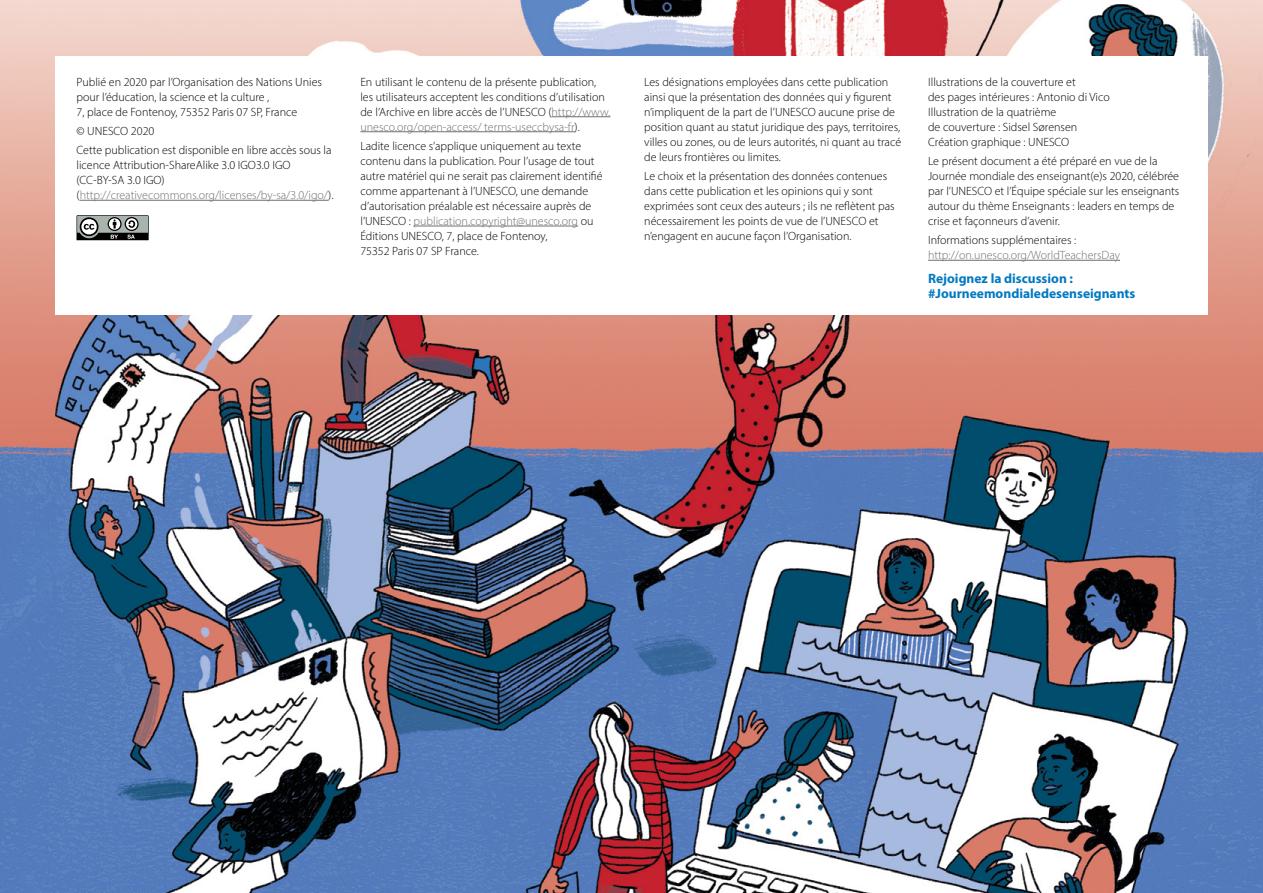
<style>
.page{position:relative;width:1263px;height:893px;background:#fff}
.page>*{position:absolute;margin:0;border:0;box-sizing:border-box;transform-origin:0 0}
.t1{font:700 13.5px/15px "Myriad Pro";color:#0079c3}
.t2{font:300 12px/15px "Myriad Pro";color:#000}
.t3{font:300 12px "Myriad Pro";color:#706f6f}
.s1{color:#706f6f}
</style>
<div class="page">
<img style="left:0;top:0;width:1263px;height:893px">
<div style="left:55px;top:56px;width:1153px;height:259px;background:#fff"></div>
<hr style="left:80px;top:200px;width:248px;height:1px;background:#706f6f">
<hr style="left:551px;top:116px;width:59px;height:1px;background:#706f6f">
<hr style="left:360px;top:131px;width:215px;height:1px;background:#706f6f">
<hr style="left:413px;top:226px;width:165px;height:1px;background:#706f6f">
<hr style="left:928px;top:260px;width:192px;height:1px;background:#706f6f">
<svg style="left:77px;top:215px;width:72px;height:25px;background:#737774"></svg>
<p class="t2" style="left:77px;top:74px;width:247px">Publié en 2020 par l’Organisation des Nations Unies pour l’éducation, la science et la culture ,<br>7, place de Fontenoy, 75352 Paris 07 SP, France</p>
<p class="t2" style="left:77px;top:121px;width:257px;line-height:19.2px">© UNESCO 2020<br>Cette publication est disponible en libre accès sous la</p>
<p class="t2" style="left:77px;top:157px;width:258px">licence Attribution-ShareAlike 3.0 IGO3.0 IGO (CC-BY-SA 3.0 IGO) (<span class="s1">http://creativecommons.org/licenses/by-sa/3.0/igo/</span>).</p>
<p class="t2" style="left:360px;top:74px;width:251px">En utilisant le contenu de la présente publication, les utilisateurs acceptent les conditions d’utilisation de l’Archive en libre accès de l’UNESCO (<span class="s1">http://www. unesco.org/open-access/ terms-useccbysa-fr</span>).</p>
<p class="t2" style="left:360px;top:138px;width:244px">Ladite licence s’applique uniquement au texte contenu dans la publication. Pour l’usage de tout autre matériel qui ne serait pas clairement identifié comme appartenant à l’UNESCO, une demande d’autorisation préalable est nécessaire auprès de l’UNESCO : <span class="s1">publication.copyright@unesco.org</span> ou Éditions UNESCO, 7, place de Fontenoy,<br>75352 Paris 07 SP France.</p>
<p class="t2" style="left:644px;top:74px;width:258px">Les désignations employées dans cette publication ainsi que la présentation des données qui y figurent n’impliquent de la part de l’UNESCO aucune prise de position quant au statut juridique des pays, territoires, villes ou zones, ou de leurs autorités, ni quant au tracé de leurs frontières ou limites.</p>
<p class="t2" style="left:644px;top:168px;width:252px">Le choix et la présentation des données contenues dans cette publication et les opinions qui y sont exprimées sont ceux des auteurs ; ils ne reflètent pas nécessairement les points de vue de l’UNESCO et n’engagent en aucune façon l’Organisation.</p>
<p class="t2" style="left:928px;top:74px;width:183px">Illustrations de la couverture et<br>des pages intérieures : Antonio di Vico<br>Illustration de la quatrième<br>de couverture : Sidsel Sørensen<br>Création graphique : UNESCO</p>
<p class="t2" style="left:928px;top:153px;width:253px">Le présent document a été préparé en vue de la Journée mondiale des enseignant(e)s 2020, célébrée par l’UNESCO et l’Équipe spéciale sur les enseignants autour du thème Enseignants : leaders en temps de crise et façonneurs d’avenir.</p>
<p class="t2" style="left:928px;top:232px;width:150px">Informations supplémentaires :</p>
<p class="t3" style="left:928px;top:248px;width:193px">http://on.unesco.org/WorldTeachersDay</p>
<p class="t1" style="left:928px;top:270px;width:209px">Rejoignez la discussion : #Journeemondialedesenseignants</p>
</div>
